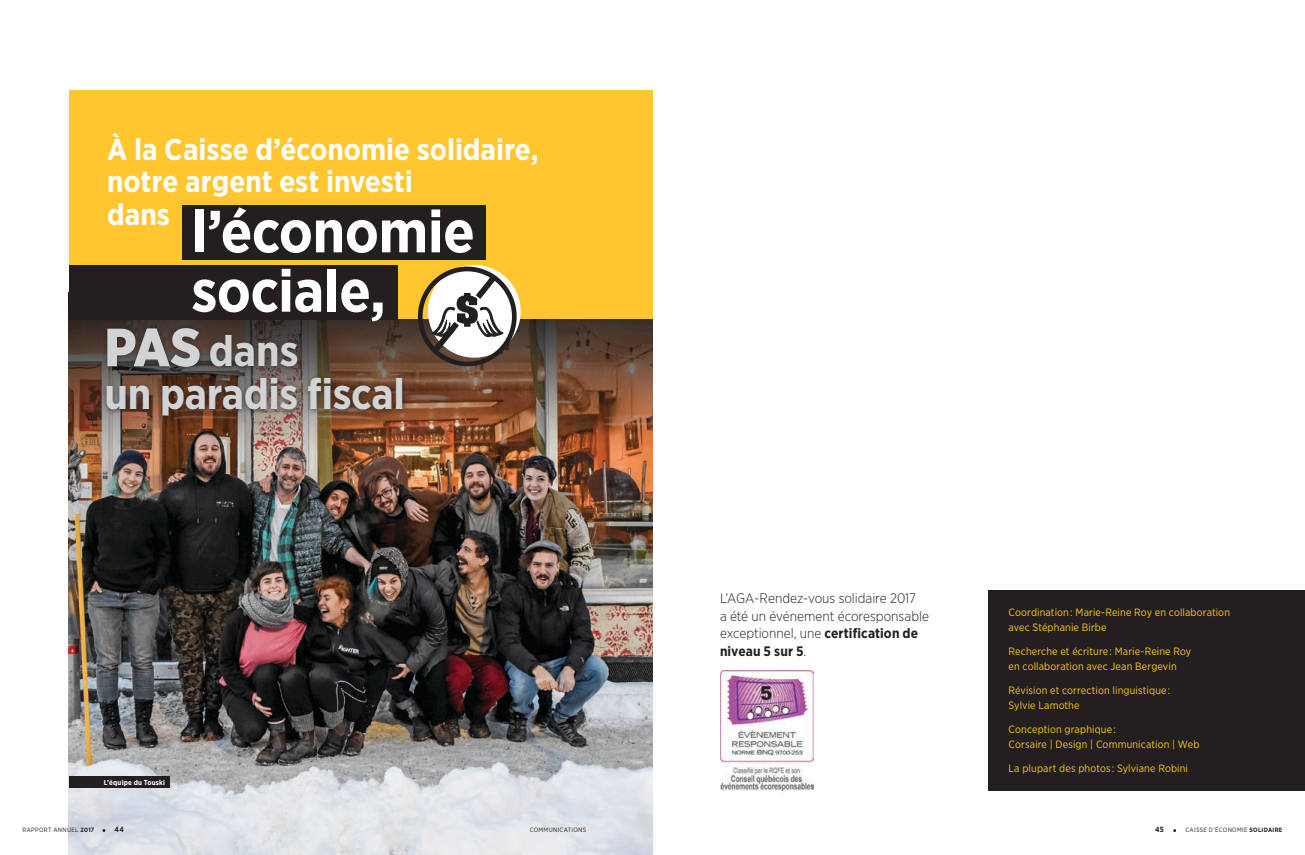
<style>
.page{position:relative;width:1305px;height:855px;background:#fff}
.page>*{position:absolute;margin:0;border:0;box-sizing:border-box;transform-origin:0 0}
.t1{font:700 59.38px/59.4px "Gotham Narrow";letter-spacing:-.01em;color:#fff}
.t2{font:700 43px/43px "Gotham Narrow";letter-spacing:-.01em;color:#d1d3d4}
.t3{font:700 30px/32.6px "Gotham Narrow";color:#fff}
.t4{font:300 13.75px/17.5px "Gotham Narrow";color:#231f20}
.t5{font:10.62px/15px "Gotham Narrow";letter-spacing:.01em;color:#ffc815}
.t6{font:700 7.5px "Gotham Narrow";color:#231f20}
.t7{font:700 7.12px "Gotham Narrow";letter-spacing:.03em;color:#fff}
.t8{font:6.25px "Gotham Narrow";letter-spacing:.05em;color:#231f20}
.s1{font-weight:900;font-size:53.75px}
.s2{font-weight:700}
</style>
<div class="page">
<img style="left:69px;top:319px;width:583px;height:536px">
<div style="left:988px;top:590px;width:317px;height:201px;background:#231f20"></div>
<div style="left:69px;top:91px;width:583px;height:228px;background:#ffc62f"></div>
<div style="left:69px;top:776px;width:101px;height:12px;background:#231f20"></div>
<div style="left:183px;top:205px;width:303px;height:54px;background:#231f20"></div>
<div style="left:69px;top:265px;width:328px;height:54px;background:#231f20"></div>
<svg style="left:418px;top:267px;width:99px;height:99px"></svg>
<div style="left:102px;top:322px;width:306px;height:99px;background:#231f20;opacity:.75"></div>
<img style="left:720px;top:671px;width:94px;height:121px">
<h3 class="t3" style="left:107px;top:132px;width:433px">À la Caisse d’économie solidaire, notre argent est investi<br>dans</h3>
<h1 class="t1" style="left:191px;top:201px;width:285px">l’économie sociale,</h1>
<h2 class="t2" style="left:105px;top:329px;width:302px"><span class="s1">PAS</span> dans<br>un paradis fiscal</h2>
<p class="t7" style="left:104px;top:778px;width:63px">L’équipe du Touski</p>
<p class="t8" style="left:22px;top:826px;width:73px">RAPPORT ANNUEL <span class="s2">2017</span></p>
<p class="t6" style="left:115px;top:825px;width:11px">44</p>
<p class="t8" style="left:530px;top:826px;width:58px">COMMUNICATIONS</p>
<p class="t4" style="left:720px;top:589px;width:211px">L’AGA-Rendez-vous solidaire 2017<br>a été un événement écoresponsable exceptionnel, une <span class="s2">certification de niveau 5 sur 5</span>.</p>
<p class="t5" style="left:1009px;top:605px;width:223px">Coordination : Marie-Reine Roy en collaboration avec Stéphanie Birbe</p>
<p class="t5" style="left:1009px;top:644px;width:184px">Recherche et écriture : Marie-Reine Roy en collaboration avec Jean Bergevin</p>
<p class="t5" style="left:1009px;top:683px;width:163px">Révision et correction linguistique :<br>Sylvie Lamothe</p>
<p class="t5" style="left:1009px;top:722px;width:192px">Conception graphique :<br>Corsaire | Design | Communication | Web</p>
<p class="t5" style="left:1009px;top:761px;width:181px">La plupart des photos : Sylviane Robini</p>
<p class="t6" style="left:1155px;top:825px;width:10px">45</p>
<p class="t8" style="left:1185px;top:826px;width:99px">CAISSE D’ÉCONOMIE <span class="s2">SOLIDAIRE</span></p>
</div>
